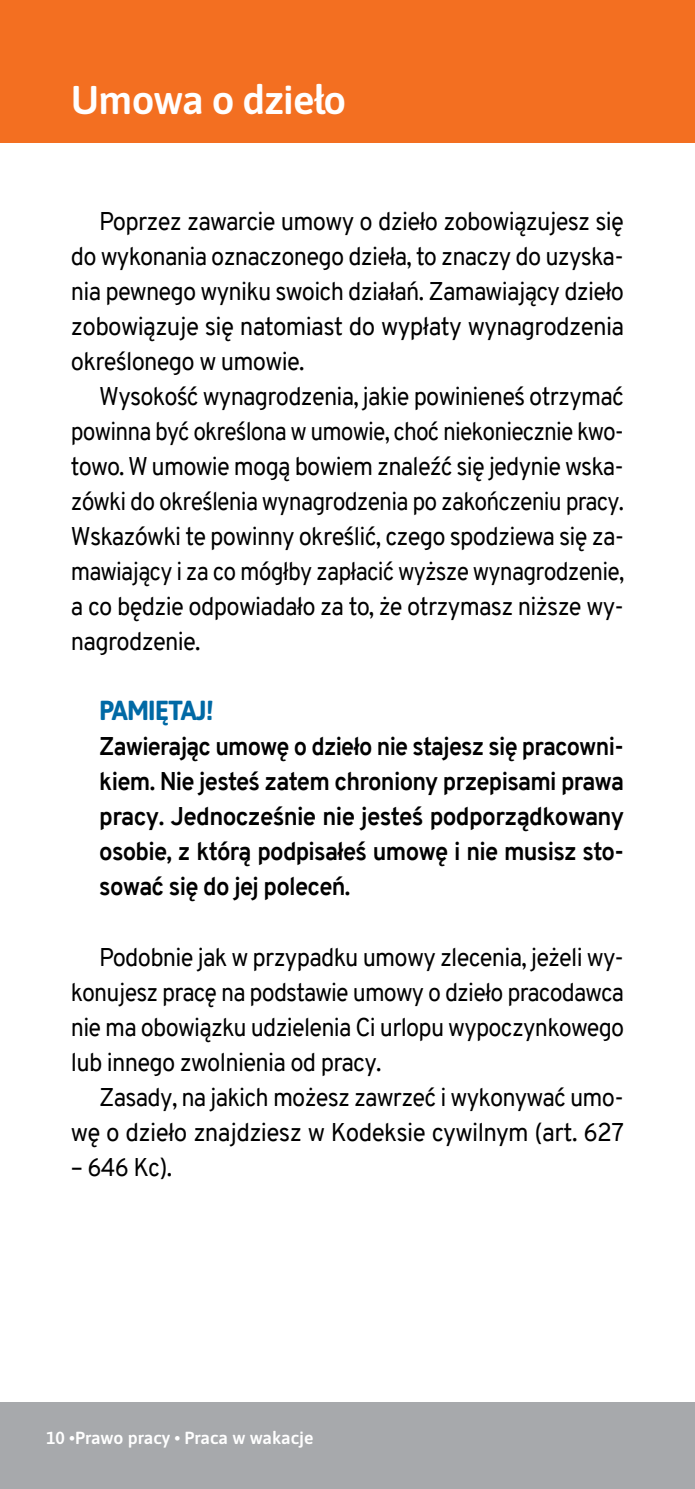
<style>
.page{position:relative;width:695px;height:1489px;background:#fff}
.page>*{position:absolute;margin:0;border:0;box-sizing:border-box;transform-origin:0 0}
.t1{font:600 40px "Asap";letter-spacing:-.02em;color:#fff}
.t2{font:700 27.5px "Asap";letter-spacing:-.03em;color:#0069a5;scale:.95 1}
.t3{font:25px/35px "Overpass";letter-spacing:-.03em;color:#000;text-align:justify;scale:.94 1}
.t4{font:25px/35px "Overpass";letter-spacing:-.03em;color:#000;text-align:justify;scale:.95 1}
.t5{font:700 25px/35px "Overpass";letter-spacing:-.03em;color:#000;text-align:justify;scale:.94 1}
.t6{font:600 17.5px "Asap";color:#fff}
</style>
<div class="page">
<div style="left:0;top:0;width:694px;height:142px;background:#f36f21"></div>
<div style="left:0;top:1402px;width:694px;height:86px;background:#a7a9ac"></div>
<h1 class="t1" style="left:71px;top:72px;width:277px">Umowa o dzieło</h1>
<p class="t4" style="left:71px;top:204px;width:584px;text-indent:28px">Poprzez zawarcie umowy o dzieło zobowiązujesz się do wykonania oznaczonego dzieła, to znaczy do uzyska&shy;nia pewnego wyniku swoich działań. Zamawiający dzieło zobowiązuje się natomiast do wypłaty wynagrodzenia określonego w umowie.</p>
<p class="t3" style="left:71px;top:379px;width:590px;text-indent:28px">Wysokość wynagrodzenia, jakie powinieneś otrzymać powinna być określona w umowie, choć niekoniecznie kwo&shy;towo. W umowie mogą bowiem znaleźć się jedynie wska&shy;zówki do określenia wynagrodzenia po zakończeniu pracy.<br>Wskazówki te powinny określić, czego spodziewa się za&shy;mawiający i za co mógłby zapłacić wyższe wynagrodzenie, a co będzie odpowiadało za to, że otrzymasz niższe wy&shy;nagrodzenie.</p>
<p class="t2" style="left:99px;top:691px;width:122px">PAMIĘTAJ!</p>
<p class="t5" style="left:99px;top:729px;width:559px">Zawierając umowę o dzieło nie stajesz się pracowni&shy;kiem. Nie jesteś zatem chroniony przepisami prawa pracy. Jednocześnie nie jesteś podporządkowany osobie, z którą podpisałeś umowę i nie musisz sto&shy;sować się do jej poleceń.</p>
<p class="t4" style="left:71px;top:939px;width:584px;text-indent:28px">Podobnie jak w przypadku umowy zlecenia, jeżeli wy&shy;konujesz pracę na podstawie umowy o dzieło pracodawca nie ma obowiązku udzielenia Ci urlopu wypoczynkowego lub innego zwolnienia od pracy.</p>
<p class="t3" style="left:71px;top:1079px;width:590px;text-align:right">Zasady, na jakich możesz zawrzeć i wykonywać umo&shy;wę o dzieło znajdziesz w Kodeksie cywilnym (art. 627</p>
<p class="t4" style="left:71px;top:1149px;width:108px">– 646 Kc).</p>
<p class="t6" style="left:46px;top:1425px;width:269px">10 •Prawo pracy • Praca w wakacje</p>
</div>
